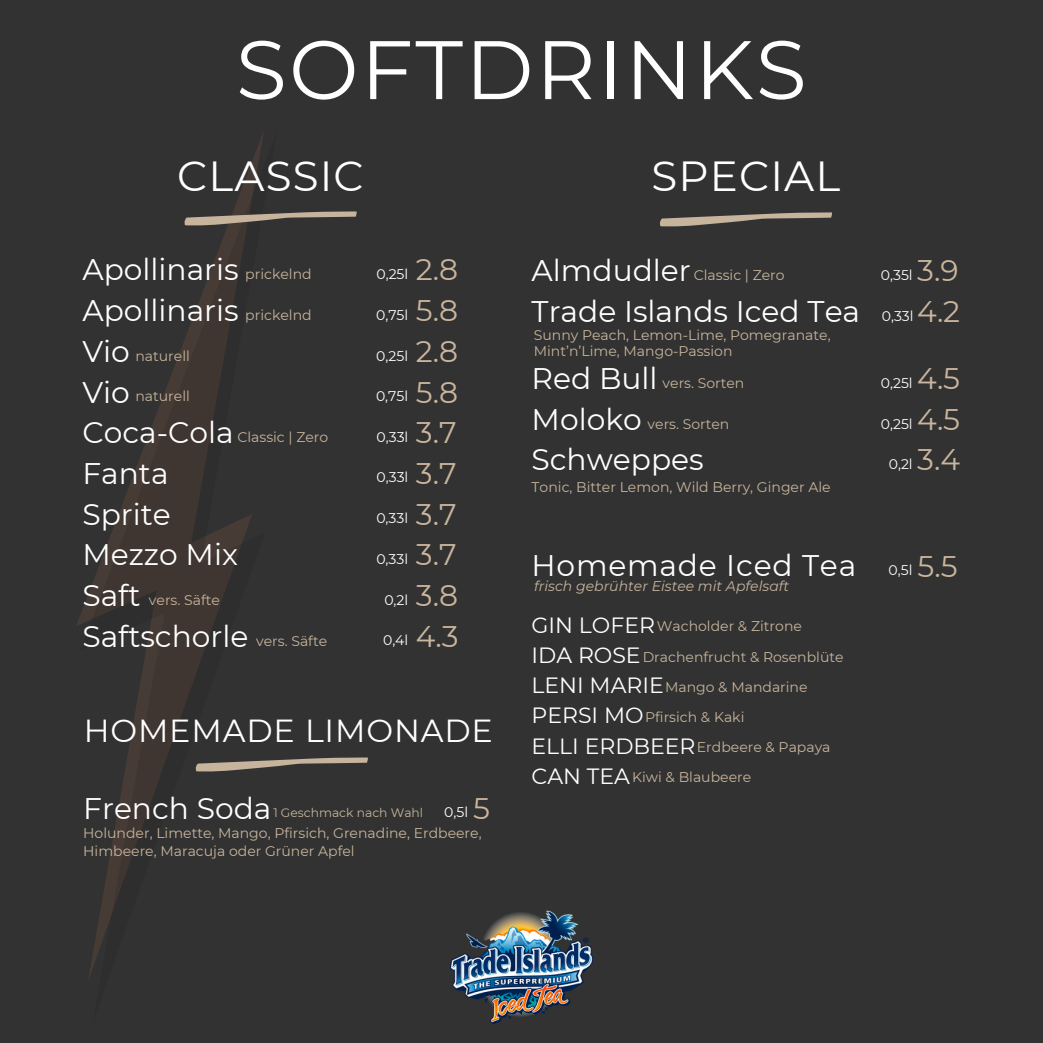
<style>
.page{position:relative;width:1043px;height:1043px;background:#fff}
.page>*{position:absolute;margin:0;border:0;box-sizing:border-box;transform-origin:0 0}
.t1{font:82.77px "Montserrat";letter-spacing:.025em;color:#fff}
.t2{font:42px "Montserrat";letter-spacing:.025em;color:#fff}
.t3{font:31.85px "Montserrat";letter-spacing:.025em;color:#fff}
.t4{font:29.75px/40.6px "Montserrat";color:#fff}
.t5{font:29.75px/40.6px "Montserrat";color:#cab59d;text-align:justify}
.t6{font:29.75px "Montserrat";letter-spacing:.025em;color:#fff}
.t7{font:22.05px/30.1px "Montserrat";color:#fff}
.t8{font:14px/18.7px "Montserrat";color:#c7b49c}
.t9{font:14px "Montserrat";color:#fff}
.t10{font:italic 14px "Montserrat";color:#c7b49c}
.t11{font:12.25px "Montserrat";color:#c7b49c}
</style>
<div class="page">
<div style="left:0;top:0;width:1042px;height:1042px;background:#323232"></div>
<svg style="left:76px;top:132px;width:292px;height:847px"></svg>
<img style="left:450px;top:910px;width:142px;height:113px">
<svg style="left:196px;top:757px;width:171px;height:14px"></svg>
<svg style="left:184px;top:211px;width:172px;height:15px"></svg>
<svg style="left:660px;top:212px;width:171px;height:15px"></svg>
<p class="t1" style="left:236px;top:19px;width:572px">SOFTDRINKS</p>
<h6 class="t2" style="left:177px;top:150px;width:188px">CLASSIC</h6>
<h6 class="t2" style="left:651px;top:150px;width:190px">SPECIAL</h6>
<h6 class="t4" style="left:82px;top:249px;width:167px">Apollinaris<br>Apollinaris<br>Vio<br>Vio<br>Coca-Cola<br>Fanta<br>Sprite<br>Mezzo Mix<br>Saft<br>Saftschorle</h6>
<h6 class="t8" style="left:245px;top:265px;width:68px">prickelnd</h6>
<h6 class="t8" style="left:245px;top:305px;width:68px">prickelnd</h6>
<h2 class="t8" style="left:135px;top:346px;width:56px">naturell</h2>
<p class="t8" style="left:135px;top:387px;width:56px">naturell</p>
<h6 class="t8" style="left:237px;top:427px;width:92px">Classic | Zero</h6>
<h2 class="t8" style="left:149px;top:590px;width:72px">vers. Säfte</h2>
<h6 class="t8" style="left:256px;top:631px;width:72px">vers. Säfte</h6>
<h6 class="t9" style="left:376px;top:265px;width:33px">0,25l</h6>
<h6 class="t9" style="left:376px;top:306px;width:34px">0,75l</h6>
<h6 class="t9" style="left:376px;top:347px;width:33px">0,25l</h6>
<h4 class="t9" style="left:376px;top:388px;width:34px">0,75l</h4>
<h3 class="t9" style="left:376px;top:428px;width:33px">0,33l</h3>
<p class="t9" style="left:376px;top:468px;width:33px">0,33l</p>
<h4 class="t9" style="left:376px;top:509px;width:33px">0,33l</h4>
<p class="t9" style="left:376px;top:550px;width:33px">0,33l</p>
<h6 class="t9" style="left:384px;top:591px;width:25px">0,2l</h6>
<p class="t9" style="left:383px;top:631px;width:27px">0,4l</p>
<h6 class="t5" style="left:416px;top:249px;width:44px">2.8<br>5.8<br>2.8<br>5.8<br>3.7<br>3.7<br>3.7<br>3.7<br>3.8<br>4.3</h6>
<p class="t3" style="left:84px;top:711px;width:410px">HOMEMADE LIMONADE</p>
<h4 class="t4" style="left:83px;top:787px;width:190px">French Soda</h4>
<h6 class="t5" style="left:473px;top:787px;width:18px">5</h6>
<h6 class="t8" style="left:83px;top:822px;width:400px">Holunder, Limette, Mango, Pfirsich, Grenadine, Erdbeere,<br>Himbeere, Maracuja oder Grüner Apfel</h6>
<h6 class="t11" style="left:273px;top:805px;width:151px">1 Geschmack nach Wahl</h6>
<h6 class="t9" style="left:444px;top:803px;width:25px">0,5l</h6>
<h6 class="t4" style="left:531px;top:250px;width:330px">Almdudler<br>Trade Islands Iced Tea</h6>
<h4 class="t8" style="left:693px;top:265px;width:92px">Classic | Zero</h4>
<h6 class="t8" style="left:533px;top:327px;width:298px;line-height:16.3px">Sunny Peach, Lemon-Lime, Pomegranate,<br>Mint’n’Lime, Mango-Passion</h6>
<h5 class="t8" style="left:662px;top:374px;width:83px">vers. Sorten</h5>
<h6 class="t8" style="left:647px;top:414px;width:83px">vers. Sorten</h6>
<h4 class="t4" style="left:531px;top:358px;width:174px">Red Bull<br>Moloko<br>Schweppes</h4>
<h6 class="t8" style="left:531px;top:477px;width:300px">Tonic, Bitter Lemon, Wild Berry, Ginger Ale</h6>
<h4 class="t6" style="left:531px;top:546px;width:326px">Homemade Iced Tea</h4>
<h6 class="t10" style="left:534px;top:577px;width:256px">frisch gebrühter Eistee mit Apfelsaft</h6>
<h4 class="t7" style="left:531px;top:609px;width:165px">GIN LOFER<br>IDA ROSE<br>LENI MARIE<br>PERSI MO<br>ELLI ERDBEER<br>CAN TEA</h4>
<h6 class="t8" style="left:656px;top:617px;width:146px">Wacholder &amp; Zitrone</h6>
<h6 class="t8" style="left:642px;top:647px;width:202px">Drachenfrucht &amp; Rosenblüte</h6>
<h6 class="t8" style="left:665px;top:677px;width:144px">Mango &amp; Mandarine</h6>
<h6 class="t8" style="left:645px;top:707px;width:101px">Pfirsich &amp; Kaki</h6>
<h6 class="t8" style="left:696px;top:737px;width:135px">Erdbeere &amp; Papaya</h6>
<h6 class="t8" style="left:632px;top:767px;width:120px">Kiwi &amp; Blaubeere</h6>
<h4 class="t5" style="left:917px;top:250px;width:44px">3.9<br>4.2</h4>
<h6 class="t9" style="left:880px;top:266px;width:33px">0,35l</h6>
<h6 class="t9" style="left:881px;top:307px;width:33px">0,33l</h6>
<h4 class="t5" style="left:917px;top:358px;width:44px">4.5<br>4.5<br>3.4</h4>
<h6 class="t9" style="left:880px;top:374px;width:33px">0,25l</h6>
<h6 class="t9" style="left:880px;top:415px;width:33px">0,25l</h6>
<h6 class="t9" style="left:888px;top:455px;width:25px">0,2l</h6>
<h6 class="t9" style="left:888px;top:561px;width:25px">0,5l</h6>
<h6 class="t5" style="left:917px;top:546px;width:41px">5.5</h6>
</div>
